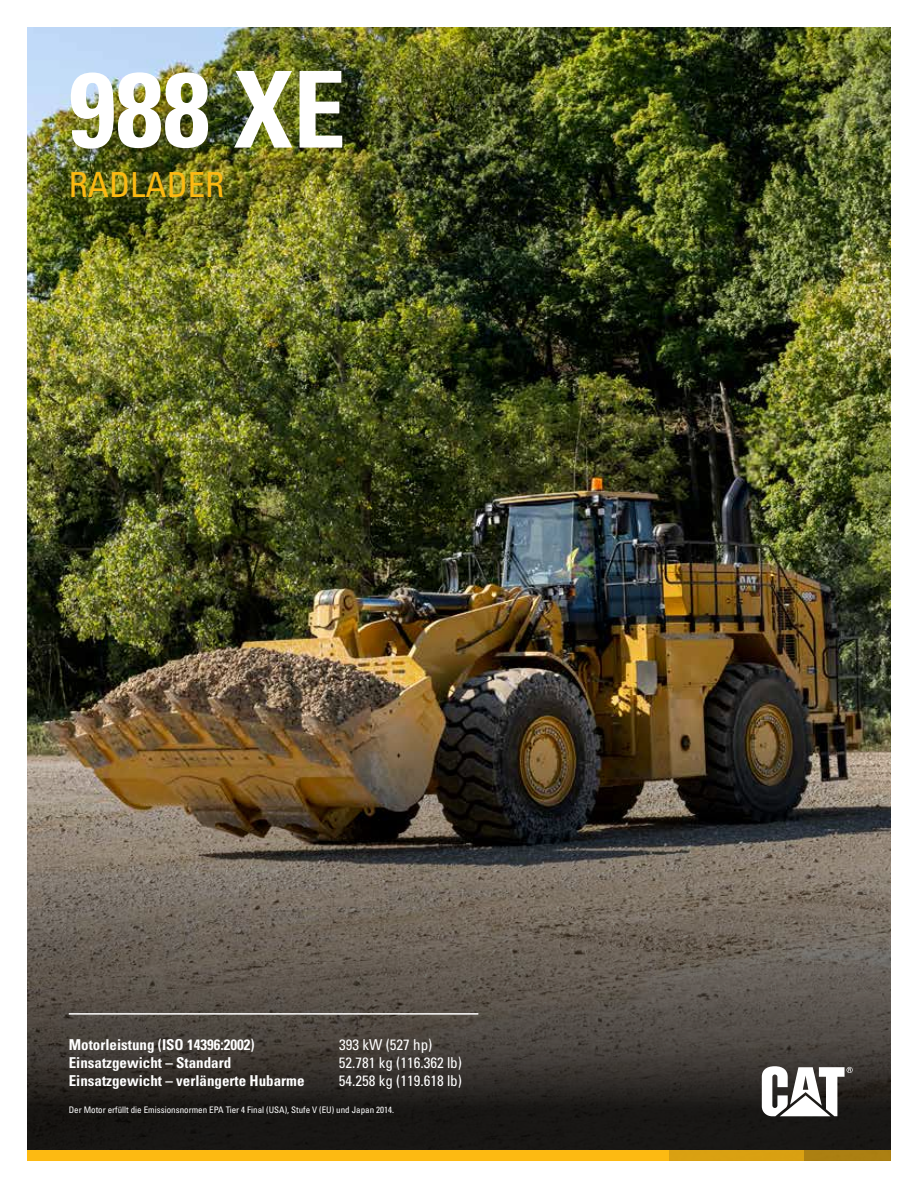
<style>
.page{position:relative;width:918px;height:1188px;background:#fff}
.page>*{position:absolute;margin:0;border:0;box-sizing:border-box;transform-origin:0 0}
.t1{font:106.2px "Univers LTCYR 67 Bold Cond";color:#fff}
.t2{font:condensed 34.5px "Univers LTCYR 57";color:#fdba12}
.t3{font:15px "Univers LTCYR 67 Bold Cond";color:#fff}
.t4{font:condensed 15px "Univers LTCYR 57";color:#fff}
.t5{font:condensed 9px "Univers LTCYR 57";color:#fff}
</style>
<div class="page">
<img style="left:27px;top:27px;width:864px;height:1124px">
<div style="left:27px;top:1151px;width:641px;height:10px;background:#fdba12"></div>
<div style="left:667px;top:1151px;width:137px;height:10px;background:#d9a112"></div>
<div style="left:804px;top:1151px;width:87px;height:10px;background:#ac8012"></div>
<svg style="left:762px;top:1066px;width:91px;height:50px"></svg>
<hr style="left:69px;top:1013px;width:409px;height:2px;background:#fff">
<h1 class="t1" style="left:69px;top:45px;width:279px">988 XE</h1>
<h2 class="t2" style="left:69px;top:163px;width:157px">RADLADER</h2>
<p class="t3" style="left:69px;top:1036px;width:187px">Motorleistung (ISO 14396:2002)</p>
<p class="t4" style="left:339px;top:1035px;width:95px">393 kW (527 hp)</p>
<p class="t3" style="left:69px;top:1054px;width:164px">Einsatzgewicht – Standard</p>
<p class="t4" style="left:339px;top:1053px;width:125px">52.781 kg (116.362 lb)</p>
<p class="t3" style="left:69px;top:1072px;width:237px">Einsatzgewicht – verlängerte Hubarme</p>
<p class="t4" style="left:339px;top:1071px;width:125px">54.258 kg (119.618 lb)</p>
<p class="t5" style="left:69px;top:1105px;width:327px">Der Motor erfüllt die Emissionsnormen EPA Tier 4 Final (USA), Stufe V (EU) und Japan 2014.</p>
</div>
